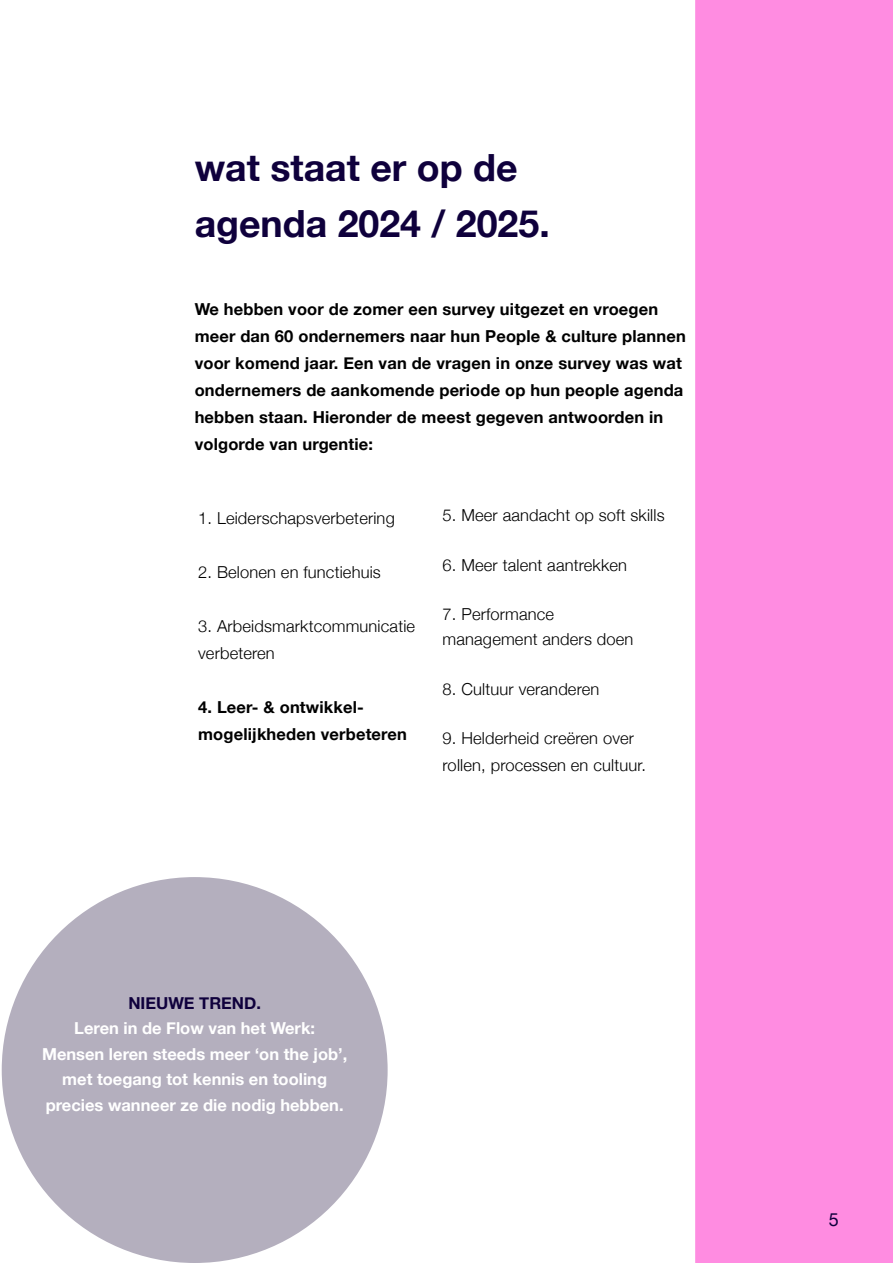
<style>
.page{position:relative;width:893px;height:1263px;background:#fff}
.page>*{position:absolute;margin:0;border:0;box-sizing:border-box;transform-origin:0 0}
.t1{font:700 37.5px/55.5px "Helvetica Neue";color:#0f003c}
.t2{font:18px "Helvetica Neue";color:#0f003c}
.t3{font:700 16.5px/27px "Helvetica Neue";letter-spacing:.01em;color:#000}
.t4{font:300 16.5px/27px "Helvetica Neue";letter-spacing:.01em;color:#000}
.t5{font:700 16.5px/25.5px "Helvetica Neue";color:#fff;text-align:center}
.t6{font:700 16.5px "Helvetica Neue";color:#0f003c}
</style>
<div class="page">
<div style="left:695px;top:0;width:198px;height:1263px;background:#ff8ce1"></div>
<div style="left:2px;top:877px;width:386px;height:386px;background:#b4afbe;border-radius:50%"></div>
<h1 class="t1" style="left:195px;top:141px;width:357px">wat staat er op de agenda 2024 / 2025.</h1>
<p class="t3" style="left:195px;top:296px;width:493px">We hebben voor de zomer een survey uitgezet en vroegen meer dan 60 ondernemers naar hun People &amp; culture plannen voor komend jaar. Een van de vragen in onze survey was wat ondernemers de aankomende periode op hun people agenda hebben staan. Hieronder de meest gegeven antwoorden in volgorde van urgentie:</p>
<p class="t4" style="left:198px;top:503px;width:198px">1. Leiderschapsverbetering</p>
<p class="t4" style="left:198px;top:557px;width:184px">2. Belonen en functiehuis</p>
<p class="t4" style="left:198px;top:611px;width:218px">3. Arbeidsmarktcommunicatie verbeteren</p>
<p class="t3" style="left:198px;top:694px;width:210px">4. Leer- &amp; ontwikkel&shy;mogelijkheden verbeteren</p>
<p class="t4" style="left:443px;top:501px;width:224px">5. Meer aandacht op soft skills</p>
<p class="t4" style="left:443px;top:550px;width:186px">6. Meer talent aantrekken</p>
<p class="t4" style="left:443px;top:601px;width:192px;line-height:24.8px">7. Performance management anders doen</p>
<p class="t4" style="left:443px;top:674px;width:158px">8. Cultuur veranderen</p>
<p class="t4" style="left:443px;top:723px;width:205px">9. Helderheid creëren over rollen, processen en cultuur.</p>
<p class="t6" style="left:128px;top:990px;width:134px">NIEUWE TREND.</p>
<p class="t5" style="left:42px;top:1016px;width:307px">Leren in de Flow van het Werk:<br>Mensen leren steeds meer ‘on the job’, met toegang tot kennis en tooling precies wanneer ze die nodig hebben.</p>
<p class="t2" style="left:829px;top:1207px;width:12px">5</p>
</div>
